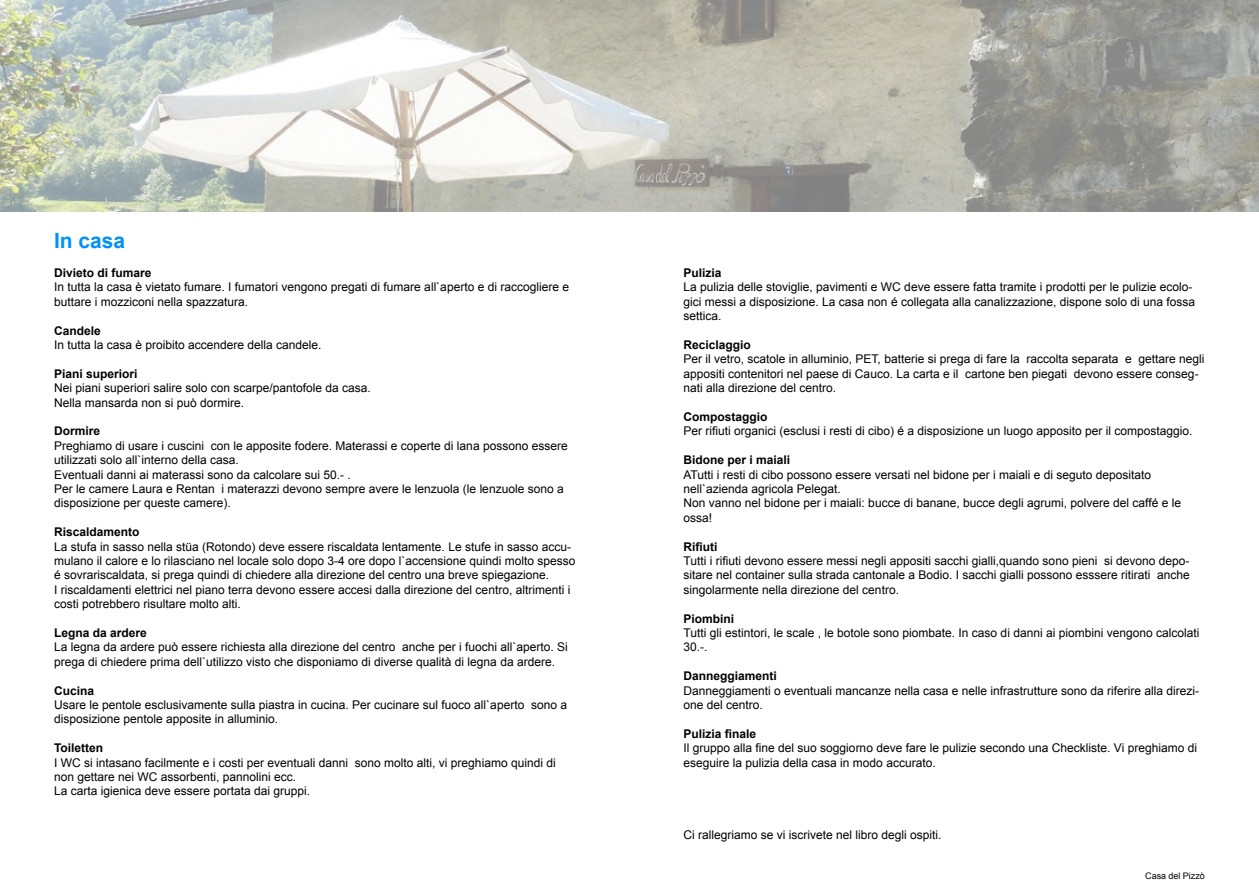
<style>
.page{position:relative;width:1259px;height:893px;background:#fff}
.page>*{position:absolute;margin:0;border:0;box-sizing:border-box;transform-origin:0 0}
.t1{font:700 21px "Arial";color:#0091fe}
.t2{font:12px/14.4px "Arial";color:#000}
.t3{font:700 12px "Arial";color:#000}
.t4{font:9px "Arial";color:#000}
</style>
<div class="page">
<img style="left:0;top:0;width:1259px;height:211px">
<h1 class="t1" style="left:54px;top:227px;width:73px">In casa</h1>
<p class="t3" style="left:54px;top:265px;width:99px">Divieto di fumare</p>
<p class="t2" style="left:54px;top:280px;width:516px">In tutta la casa è vietato fumare. I fumatori vengono pregati di fumare all`aperto e di raccogliere e buttare i mozziconi nella spazzatura.</p>
<p class="t3" style="left:54px;top:322px;width:48px">Candele</p>
<p class="t2" style="left:54px;top:338px;width:269px">In tutta la casa è proibito accendere della candele.</p>
<p class="t3" style="left:54px;top:365px;width:85px">Piani superiori</p>
<p class="t2" style="left:54px;top:381px;width:318px">Nei piani superiori salire solo con scarpe/pantofole da casa.<br>Nella mansarda non si può dormire.</p>
<p class="t3" style="left:54px;top:423px;width:48px">Dormire</p>
<p class="t2" style="left:54px;top:438px;width:515px">Preghiamo di usare i cuscini con le apposite fodere. Materassi e coperte di lana possono essere utilizzati solo all`interno della casa.<br>Eventuali danni ai materassi sono da calcolare sui 50.- .<br>Per le camere Laura e Rentan i materazzi devono sempre avere le lenzuola (le lenzuole sono a disposizione per queste camere).</p>
<p class="t3" style="left:54px;top:524px;width:87px">Riscaldamento</p>
<p class="t2" style="left:54px;top:539px;width:523px">La stufa in sasso nella stüa (Rotondo) deve essere riscaldata lentamente. Le stufe in sasso accu&shy;mulano il calore e lo rilasciano nel locale solo dopo 3-4 ore dopo l`accensione quindi molto spesso é sovrariscaldata, si prega quindi di chiedere alla direzione del centro una breve spiegazione.<br>I riscaldamenti elettrici nel piano terra devono essere accesi dalla direzione del centro, altrimenti i costi potrebbero risultare molto alti.</p>
<p class="t3" style="left:54px;top:625px;width:94px">Legna da ardere</p>
<p class="t2" style="left:54px;top:640px;width:515px">La legna da ardere può essere richiesta alla direzione del centro anche per i fuochi all`aperto. Si prega di chiedere prima dell`utilizzo visto che disponiamo di diverse qualità di legna da ardere.</p>
<p class="t3" style="left:54px;top:682px;width:42px">Cucina</p>
<p class="t2" style="left:54px;top:698px;width:514px">Usare le pentole esclusivamente sulla piastra in cucina. Per cucinare sul fuoco all`aperto sono a disposizione pentole apposite in alluminio.</p>
<p class="t3" style="left:54px;top:740px;width:51px">Toiletten</p>
<p class="t2" style="left:54px;top:755px;width:503px">I WC si intasano facilmente e i costi per eventuali danni sono molto alti, vi preghiamo quindi di non gettare nei WC assorbenti, pannolini ecc.<br>La carta igienica deve essere portata dai gruppi.</p>
<p class="t3" style="left:683px;top:265px;width:40px">Pulizia</p>
<p class="t2" style="left:683px;top:280px;width:513px">La pulizia delle stoviglie, pavimenti e WC deve essere fatta tramite i prodotti per le pulizie ecolo&shy;gici messi a disposizione. La casa non é collegata alla canalizzazione, dispone solo di una fossa settica.</p>
<p class="t3" style="left:683px;top:337px;width:69px">Reciclaggio</p>
<p class="t2" style="left:683px;top:352px;width:522px">Per il vetro, scatole in alluminio, PET, batterie si prega di fare la raccolta separata e gettare negli appositi contenitori nel paese di Cauco. La carta e il cartone ben piegati devono essere conseg&shy;nati alla direzione del centro.</p>
<p class="t3" style="left:683px;top:409px;width:85px">Compostaggio</p>
<p class="t2" style="left:683px;top:424px;width:510px">Per rifiuti organici (esclusi i resti di cibo) é a disposizione un luogo apposito per il compostaggio.</p>
<p class="t3" style="left:683px;top:452px;width:108px">Bidone per i maiali</p>
<p class="t2" style="left:683px;top:467px;width:499px">ATutti i resti di cibo possono essere versati nel bidone per i maiali e di seguto depositato nell`azienda agricola Pelegat.<br>Non vanno nel bidone per i maiali: bucce di banane, bucce degli agrumi, polvere del caffé e le ossa!</p>
<p class="t3" style="left:683px;top:538px;width:35px">Rifiuti</p>
<p class="t2" style="left:683px;top:554px;width:508px;text-align:justify">Tutti i rifiuti devono essere messi negli appositi sacchi gialli,quando sono pieni si devono depo&shy;sitare nel container sulla strada cantonale a Bodio. I sacchi gialli possono esssere ritirati anche singolarmente nella direzione del centro.</p>
<p class="t3" style="left:683px;top:610px;width:52px">Piombini</p>
<p class="t2" style="left:683px;top:626px;width:517px">Tutti gli estintori, le scale , le botole sono piombate. In caso di danni ai piombini vengono calcolati<br>30.-.</p>
<p class="t3" style="left:683px;top:668px;width:95px">Danneggiamenti</p>
<p class="t2" style="left:683px;top:683px;width:517px">Danneggiamenti o eventuali mancanze nella casa e nelle infrastrutture sono da riferire alla direzi&shy;one del centro.</p>
<p class="t3" style="left:683px;top:725px;width:74px">Pulizia finale</p>
<p class="t2" style="left:683px;top:741px;width:515px">Il gruppo alla fine del suo soggiorno deve fare le pulizie secondo una Checkliste. Vi preghiamo di eseguire la pulizia della casa in modo accurato.</p>
<p class="t2" style="left:683px;top:827px;width:260px">Ci rallegriamo se vi iscrivete nel libro degli ospiti.</p>
<p class="t4" style="left:1145px;top:870px;width:61px">Casa del Pizzò</p>
</div>
